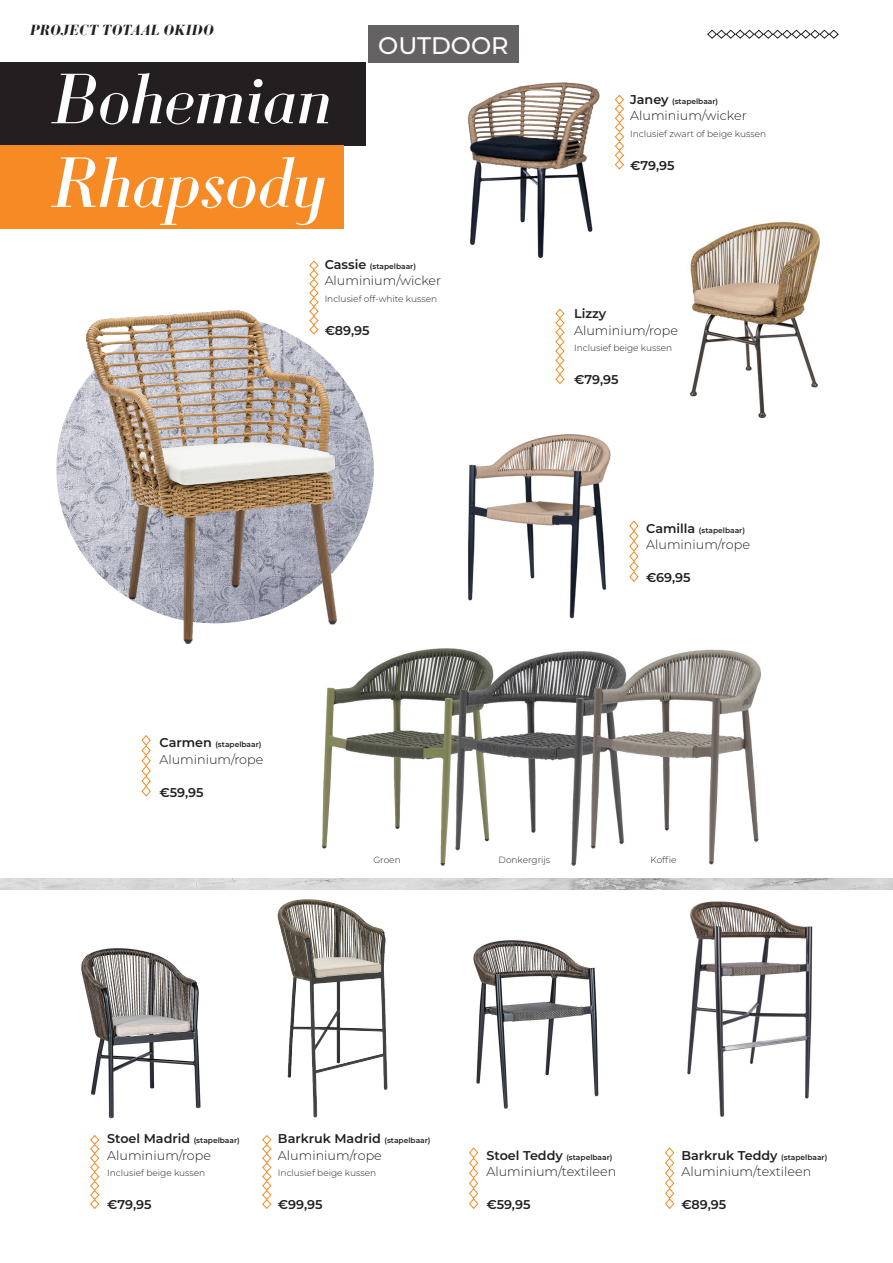
<style>
.page{position:relative;width:893px;height:1263px;background:#fff}
.page>*{position:absolute;margin:0;border:0;box-sizing:border-box;transform-origin:0 0}
.t1{font:italic 72.75px "Louvette Display";letter-spacing:-.005em;color:#fff}
.t2{font:500 24px "Montserrat";color:#fff}
.t3{font:italic 700 15px "Louvette Display";letter-spacing:.03em;color:#231f20}
.t4{font:300 12.75px "Montserrat";color:#231f20}
.t5{font:600 12.75px "Montserrat";color:#231f20}
.t6{font:300 9px "Montserrat";color:#231f20}
.t7{font:600 7.5px "Montserrat";color:#231f20}
.s1{font-size:12.75px}
.s2{font-size:7.5px}
</style>
<div class="page">
<img style="left:56px;top:333px;width:318px;height:235px">
<img style="left:690px;top:221px;width:131px;height:198px">
<img style="left:467px;top:82px;width:133px;height:177px">
<svg style="left:309px;top:260px;width:10px;height:50px"></svg>
<svg style="left:555px;top:308px;width:10px;height:76px"></svg>
<svg style="left:614px;top:94px;width:10px;height:76px"></svg>
<img style="left:322px;top:648px;width:439px;height:218px">
<img style="left:473px;top:940px;width:126px;height:169px">
<img style="left:468px;top:434px;width:143px;height:185px">
<div style="left:0;top:62px;width:365px;height:83px;background:#231f20"></div>
<div style="left:0;top:145px;width:344px;height:84px;background:#f68b25"></div>
<img style="left:87px;top:310px;width:250px;height:333px">
<svg style="left:629px;top:520px;width:10px;height:62px"></svg>
<svg style="left:141px;top:735px;width:10px;height:62px"></svg>
<img style="left:81px;top:948px;width:120px;height:171px">
<img style="left:277px;top:899px;width:111px;height:219px">
<svg style="left:469px;top:1147px;width:10px;height:62px"></svg>
<img style="left:0;top:878px;width:893px;height:11px">
<svg style="left:90px;top:1135px;width:10px;height:74px"></svg>
<svg style="left:262px;top:1135px;width:10px;height:74px"></svg>
<svg style="left:665px;top:1147px;width:10px;height:62px"></svg>
<img style="left:687px;top:901px;width:126px;height:216px">
<div style="left:368px;top:26px;width:151px;height:37px;background:#656263"></div>
<svg style="left:707px;top:29px;width:132px;height:10px"></svg>
<p class="t3" style="left:30px;top:22px;width:185px">PROJECT TOTAAL OKIDO</p>
<p class="t1" style="left:52px;top:57px;width:282px">Bohemian</p>
<p class="t1" style="left:52px;top:141px;width:276px">Rhapsody</p>
<p class="t2" style="left:378px;top:28px;width:132px">OUTDOOR</p>
<p class="t7" style="left:325px;top:261px;width:93px"><span class="s1">Cassie</span> (stapelbaar)</p>
<p class="t4" style="left:325px;top:272px;width:118px">Aluminium/wicker</p>
<p class="t6" style="left:325px;top:292px;width:114px">Inclusief off-white kussen</p>
<p class="t5" style="left:325px;top:321px;width:46px">€89,95</p>
<p class="t7" style="left:159px;top:739px;width:103px"><span class="s1">Carmen</span> (stapelbaar)</p>
<p class="t4" style="left:159px;top:750px;width:105px">Aluminium/rope</p>
<p class="t5" style="left:159px;top:783px;width:46px">€59,95</p>
<p class="t7" style="left:630px;top:96px;width:90px"><span class="s1">Janey</span> (stapelbaar)</p>
<p class="t4" style="left:630px;top:107px;width:118px">Aluminium/wicker</p>
<p class="t6" style="left:630px;top:127px;width:137px">Inclusief zwart of beige kussen</p>
<p class="t5" style="left:630px;top:156px;width:46px">€79,95</p>
<p class="t5" style="left:574px;top:304px;width:34px">Lizzy</p>
<p class="t4" style="left:574px;top:321px;width:105px">Aluminium/rope</p>
<p class="t6" style="left:574px;top:342px;width:100px">Inclusief beige kussen</p>
<p class="t5" style="left:574px;top:370px;width:46px">€79,95</p>
<p class="t7" style="left:646px;top:525px;width:100px"><span class="s1">Camilla</span> (stapelbaar)</p>
<p class="t4" style="left:646px;top:536px;width:105px">Aluminium/rope</p>
<p class="t5" style="left:646px;top:568px;width:46px">€69,95</p>
<p class="t6" style="left:373px;top:853px;width:29px">Groen</p>
<p class="t6" style="left:499px;top:853px;width:53px">Donkergrijs</p>
<p class="t6" style="left:651px;top:853px;width:28px">Koffie</p>
<p class="t7" style="left:107px;top:1135px;width:134px"><span class="s1">Stoel Madrid</span> (stapelbaar)</p>
<p class="t4" style="left:107px;top:1146px;width:105px">Aluminium/rope</p>
<p class="t6" style="left:107px;top:1167px;width:100px">Inclusief beige kussen</p>
<p class="t5" style="left:107px;top:1195px;width:46px">€79,95</p>
<p class="t5" style="left:278px;top:1129px;width:154px">Barkruk Madrid <span class="s2">(stapelbaar)</span></p>
<p class="t4" style="left:278px;top:1146px;width:105px">Aluminium/rope</p>
<p class="t6" style="left:278px;top:1167px;width:100px">Inclusief beige kussen</p>
<p class="t5" style="left:278px;top:1195px;width:46px">€99,95</p>
<p class="t7" style="left:486px;top:1152px;width:127px"><span class="s1">Stoel Teddy</span> (stapelbaar)</p>
<p class="t4" style="left:486px;top:1163px;width:131px">Aluminium/textileen</p>
<p class="t5" style="left:486px;top:1195px;width:46px">€59,95</p>
<p class="t5" style="left:681px;top:1146px;width:147px">Barkruk Teddy <span class="s2">(stapelbaar)</span></p>
<p class="t4" style="left:681px;top:1163px;width:131px">Aluminium/textileen</p>
<p class="t5" style="left:681px;top:1195px;width:46px">€89,95</p>
</div>
